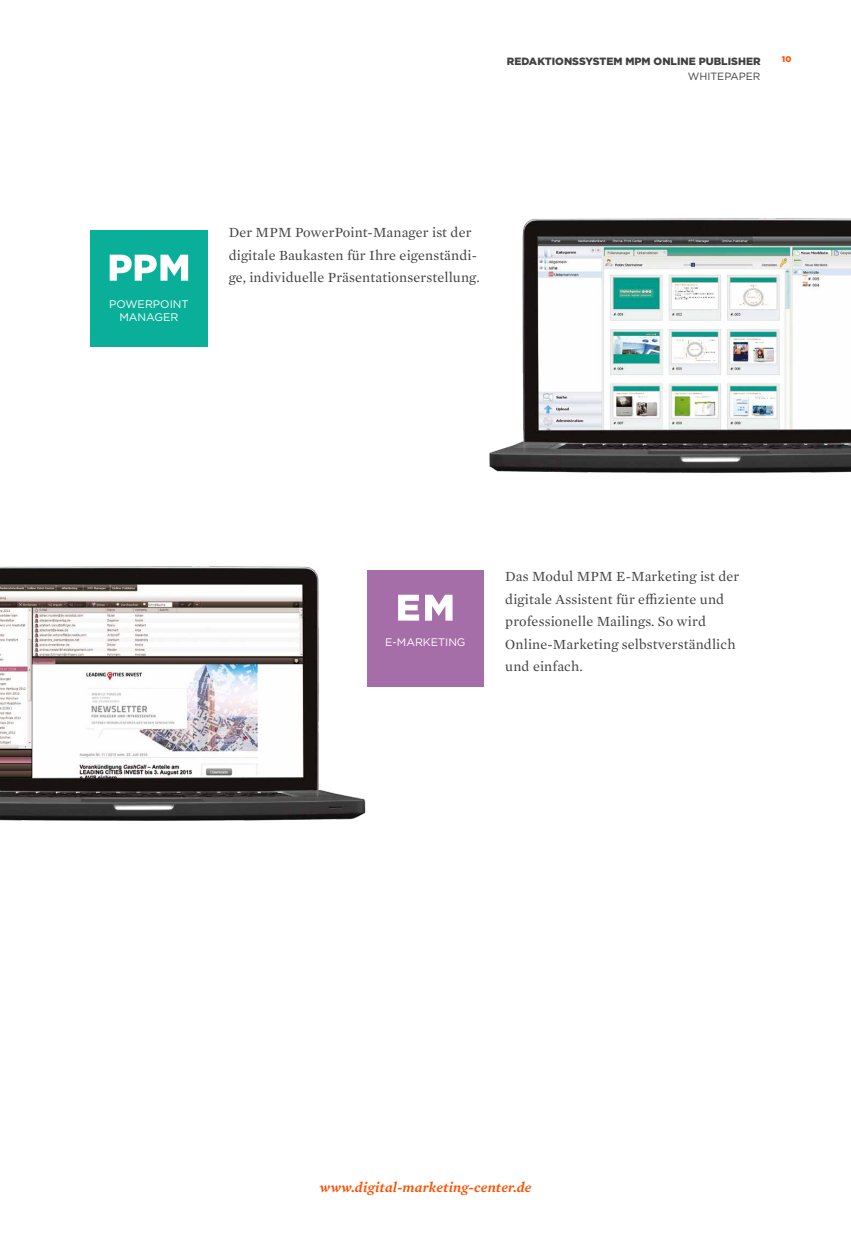
<style>
.page{position:relative;width:851px;height:1255px;background:#fff}
.page>*{position:absolute;margin:0;border:0;box-sizing:border-box;transform-origin:0 0}
.t1{font:14.25px/22.5px "Mercury Text G1";letter-spacing:.01em;color:#414140}
.t2{font:italic 600 14.25px "Mercury Text G1";letter-spacing:.01em;color:#ff5000}
.t3{font:10.95px/12.9px "Gotham";color:#fff;text-align:center}
.t4{font:900 10.5px "Gotham";color:#414140}
.t5{font:10.5px "Gotham";color:#414140}
.t6{font:900 8.25px "Gotham";color:#ff5000}
</style>
<div class="page">
<div style="left:90px;top:229px;width:117px;height:117px;background:#0aaf99"></div>
<svg style="left:110px;top:255px;width:78px;height:26px"></svg>
<div style="left:367px;top:569px;width:117px;height:117px;background:#a66ea8"></div>
<svg style="left:401px;top:594px;width:51px;height:26px"></svg>
<img style="left:489px;top:218px;width:361px;height:255px">
<img style="left:0;top:566px;width:401px;height:255px">
<p class="t4" style="left:507px;top:54px;width:255px">REDAKTIONSSYSTEM MPM ONLINE PUBLISHER</p>
<p class="t6" style="left:781px;top:53px;width:11px">10</p>
<p class="t5" style="left:687px;top:69px;width:74px">WHITEPAPER</p>
<p class="t3" style="left:109px;top:297px;width:81px">POWERPOINT<br>MANAGER</p>
<p class="t1" style="left:229px;top:220px;width:252px">Der MPM PowerPoint-Manager ist der digitale Baukasten für Ihre eigenständi&shy;ge, individuelle Präsentationserstellung.</p>
<p class="t3" style="left:385px;top:635px;width:82px">E-MARKETING</p>
<p class="t1" style="left:505px;top:564px;width:235px">Das Modul MPM E-Marketing ist der digitale Assistent für effiziente und professionelle Mailings. So wird<br>Online-Marketing selbstverständlich und einfach.</p>
<p class="t2" style="left:319px;top:1176px;width:214px">www.digital-marketing-center.de</p>
</div>
